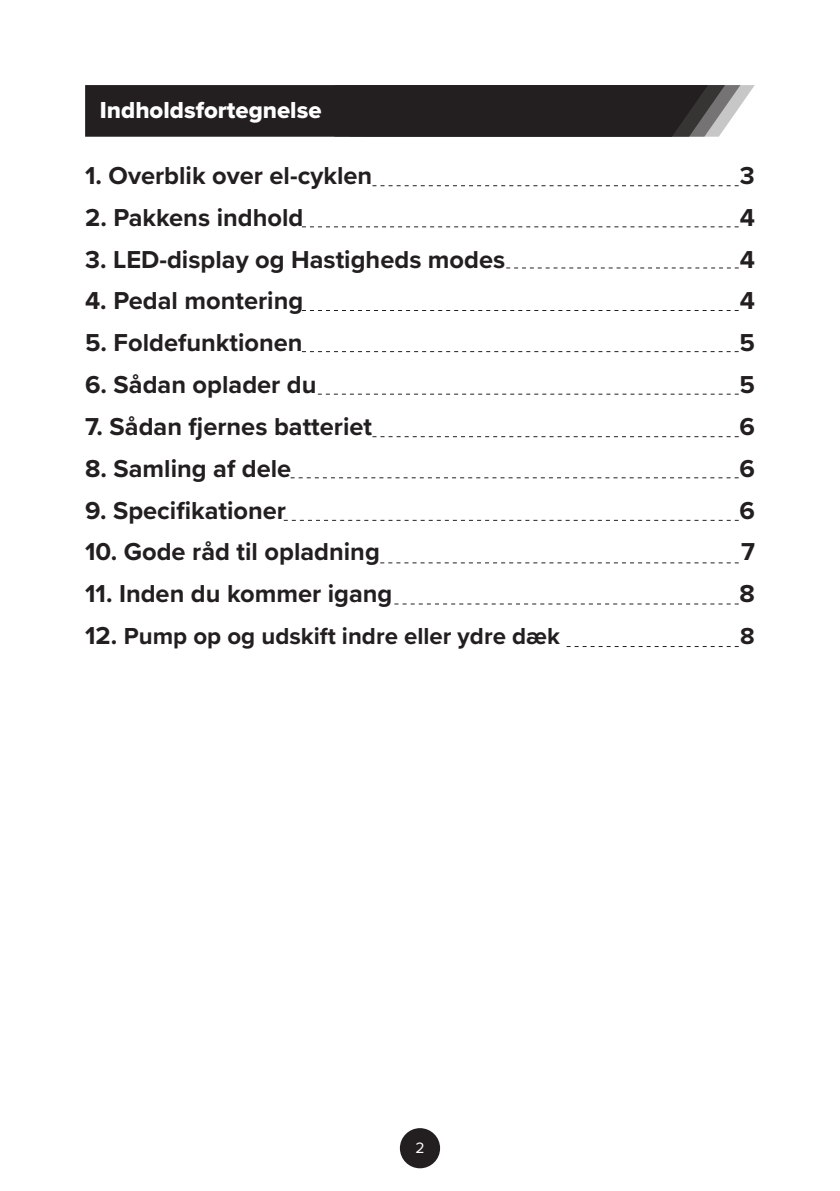
<style>
.page{position:relative;width:840px;height:1191px;background:#fff}
.page>*{position:absolute;margin:0;border:0;box-sizing:border-box;transform-origin:0 0}
.kapitel{font:700 25.4px "Proxima Nova";color:#231f20}
.kapitel-2{font:700 24px "Proxima Nova";color:#231f20}
.t1{font:24px "Proxima Nova Extrabld";color:#fff}
.t2{font:15.6px "Proxima Nova";color:#fff}
.s1{font-size:25.4px}
</style>
<div class="page">
<div style="left:399px;top:1128px;width:41px;height:40px;background:#231f20;border-radius:50%"></div>
<svg style="left:372px;top:185px;width:366px;height:1px"></svg>
<svg style="left:302px;top:226px;width:436px;height:1px"></svg>
<svg style="left:506px;top:267px;width:232px;height:1px"></svg>
<svg style="left:302px;top:310px;width:436px;height:1px"></svg>
<svg style="left:302px;top:351px;width:436px;height:1px"></svg>
<svg style="left:317px;top:394px;width:421px;height:1px"></svg>
<svg style="left:372px;top:436px;width:366px;height:1px"></svg>
<svg style="left:290px;top:477px;width:448px;height:1px"></svg>
<svg style="left:283px;top:520px;width:455px;height:1px"></svg>
<svg style="left:380px;top:562px;width:358px;height:1px"></svg>
<svg style="left:394px;top:603px;width:344px;height:1px"></svg>
<svg style="left:566px;top:646px;width:172px;height:1px"></svg>
<svg style="left:85px;top:85px;width:669px;height:52px;background:#2f2b2c"></svg>
<p class="t1" style="left:100px;top:92px;width:223px">Indholdsfortegnelse</p>
<p class="kapitel" style="left:85px;top:156px;width:288px">1. Overblik over el-cyklen</p>
<p class="kapitel" style="left:739px;top:156px;width:16px">3</p>
<p class="kapitel" style="left:85px;top:198px;width:220px">2. Pakkens indhold</p>
<p class="kapitel" style="left:739px;top:198px;width:17px">4</p>
<p class="kapitel" style="left:85px;top:240px;width:421px">3. LED-display og Hastigheds modes</p>
<p class="kapitel" style="left:739px;top:240px;width:17px">4</p>
<p class="kapitel" style="left:85px;top:282px;width:219px">4. Pedal montering</p>
<p class="kapitel" style="left:739px;top:282px;width:17px">4</p>
<p class="kapitel" style="left:85px;top:324px;width:219px">5. Foldefunktionen</p>
<p class="kapitel" style="left:739px;top:324px;width:17px">5</p>
<p class="kapitel" style="left:85px;top:366px;width:233px">6. Sådan oplader du</p>
<p class="kapitel" style="left:739px;top:366px;width:17px">5</p>
<p class="kapitel" style="left:85px;top:407px;width:288px">7. Sådan fjernes batteriet</p>
<p class="kapitel" style="left:739px;top:407px;width:17px">6</p>
<p class="kapitel" style="left:85px;top:449px;width:207px">8. Samling af dele</p>
<p class="kapitel" style="left:739px;top:449px;width:17px">6</p>
<p class="kapitel" style="left:85px;top:491px;width:202px">9. Specifikationer</p>
<p class="kapitel" style="left:739px;top:491px;width:17px">6</p>
<p class="kapitel" style="left:85px;top:533px;width:296px">10. Gode råd til opladning</p>
<p class="kapitel" style="left:740px;top:533px;width:15px">7</p>
<p class="kapitel" style="left:85px;top:575px;width:309px">11. Inden du kommer igang</p>
<p class="kapitel" style="left:739px;top:575px;width:17px">8</p>
<p class="kapitel-2" style="left:85px;top:618px;width:476px"><span class="s1">12.</span> Pump op og udskift indre eller ydre dæk</p>
<p class="kapitel-2" style="left:739px;top:618px;width:16px">8</p>
<p class="t2" style="left:415px;top:1136px;width:11px">2</p>
</div>
